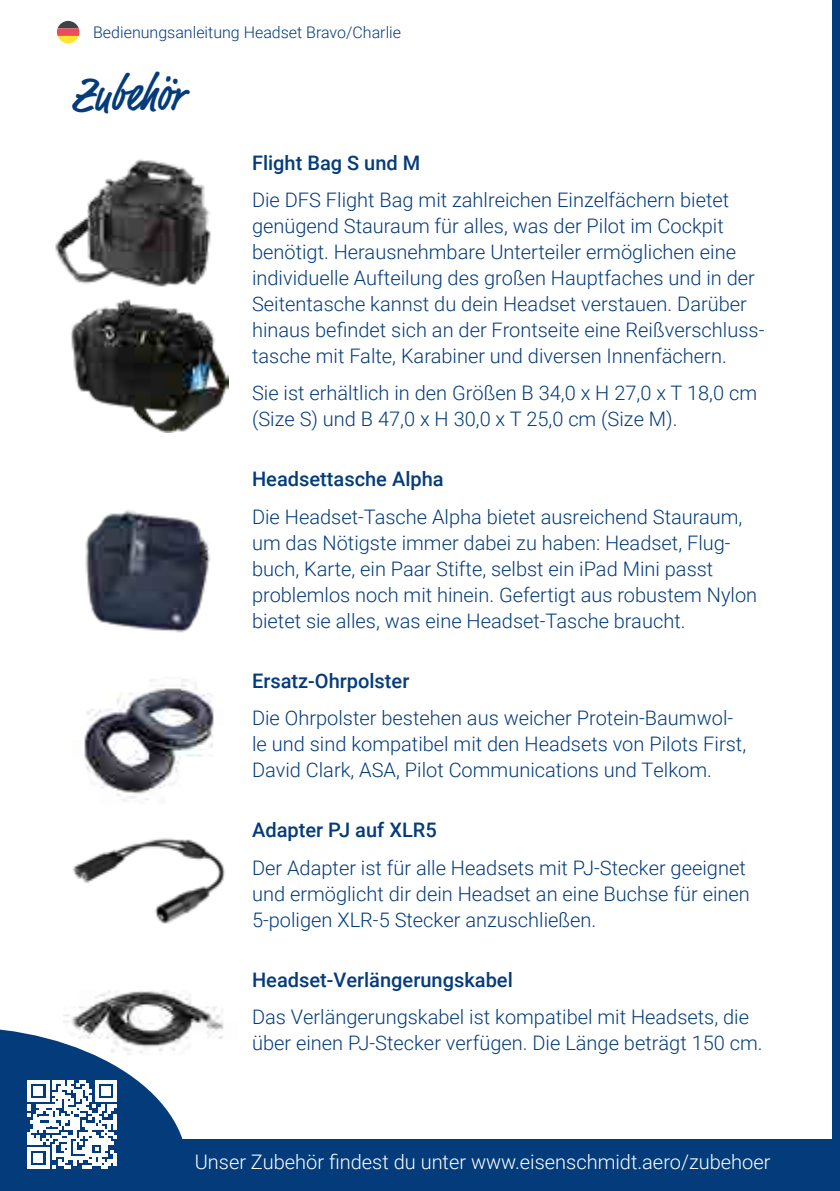
<style>
.page{position:relative;width:840px;height:1191px;background:#fff}
.page>*{position:absolute;margin:0;border:0;box-sizing:border-box;transform-origin:0 0}
.t1{font:500 condensed 48px "Market Pro";color:#043c7b}
.t2{font:300 20px/26px "Roboto";color:#043c7b}
.t3{font:500 20px "Roboto";color:#043c7b}
.t4{font:300 20px "Roboto";color:#fff}
.t5{font:300 16px "Roboto";color:#043c7b}
</style>
<div class="page">
<div style="left:0;top:1140px;width:839px;height:51px;background:#043c7b"></div>
<img style="left:64px;top:990px;width:160px;height:49px">
<div style="left:832px;top:0;width:7px;height:1191px;background:#043c7b"></div>
<img style="left:72px;top:838px;width:153px;height:86px">
<img style="left:55px;top:159px;width:156px;height:128px">
<img style="left:71px;top:300px;width:157px;height:132px">
<img style="left:85px;top:510px;width:126px;height:123px">
<img style="left:84px;top:679px;width:130px;height:122px">
<svg style="left:0;top:1027px;width:187px;height:142px"></svg>
<p class="t5" style="left:93px;top:21px;width:309px">Bedienungsanleitung Headset Bravo/Charlie</p>
<h1 class="t1" style="left:72px;top:62px;width:112px">Zubehör</h1>
<p class="t3" style="left:252px;top:148px;width:170px">Flight Bag S und M</p>
<p class="t2" style="left:252px;top:186px;width:513px">Die DFS Flight Bag mit zahlreichen Einzelfächern bietet genügend Stauraum für alles, was der Pilot im Cockpit benötigt. Herausnehmbare Unterteiler ermöglichen eine individuelle Aufteilung des großen Hauptfaches und in der Seitentasche kannst du dein Headset verstauen. Darüber hinaus befindet sich an der Frontseite eine Reißverschluss&shy;tasche mit Falte, Karabiner und diversen Innenfächern.</p>
<p class="t2" style="left:252px;top:379px;width:506px">Sie ist erhältlich in den Größen B 34,0 x H 27,0 x T 18,0 cm (Size S) und B 47,0 x H 30,0 x T 25,0 cm (Size M).</p>
<p class="t3" style="left:252px;top:465px;width:193px">Headsettasche Alpha</p>
<p class="t2" style="left:252px;top:503px;width:506px">Die Headset-Tasche Alpha bietet ausreichend Stauraum, um das Nötigste immer dabei zu haben: Headset, Flug&shy;buch, Karte, ein Paar Stifte, selbst ein iPad Mini passt problemlos noch mit hinein. Gefertigt aus robustem Nylon bietet sie alles, was eine Headset-Tasche braucht.</p>
<p class="t3" style="left:252px;top:666px;width:159px">Ersatz-Ohrpolster</p>
<p class="t2" style="left:252px;top:704px;width:495px">Die Ohrpolster bestehen aus weicher Protein-Baumwol&shy;le und sind kompatibel mit den Headsets von Pilots First,<br>David Clark, ASA, Pilot Communications und Telkom.</p>
<p class="t3" style="left:252px;top:816px;width:186px">Adapter PJ auf XLR5</p>
<p class="t2" style="left:252px;top:853px;width:499px">Der Adapter ist für alle Headsets mit PJ-Stecker geeignet und ermöglicht dir dein Headset an eine Buchse für einen<br>5-poligen XLR-5 Stecker anzuschließen.</p>
<p class="t3" style="left:252px;top:965px;width:262px">Headset-Verlängerungskabel</p>
<p class="t2" style="left:252px;top:1003px;width:512px">Das Verlängerungskabel ist kompatibel mit Headsets, die über einen PJ-Stecker verfügen. Die Länge beträgt 150 cm.</p>
<p class="t4" style="left:195px;top:1148px;width:577px">Unser Zubehör findest du unter www.eisenschmidt.aero/zubehoer</p>
</div>
